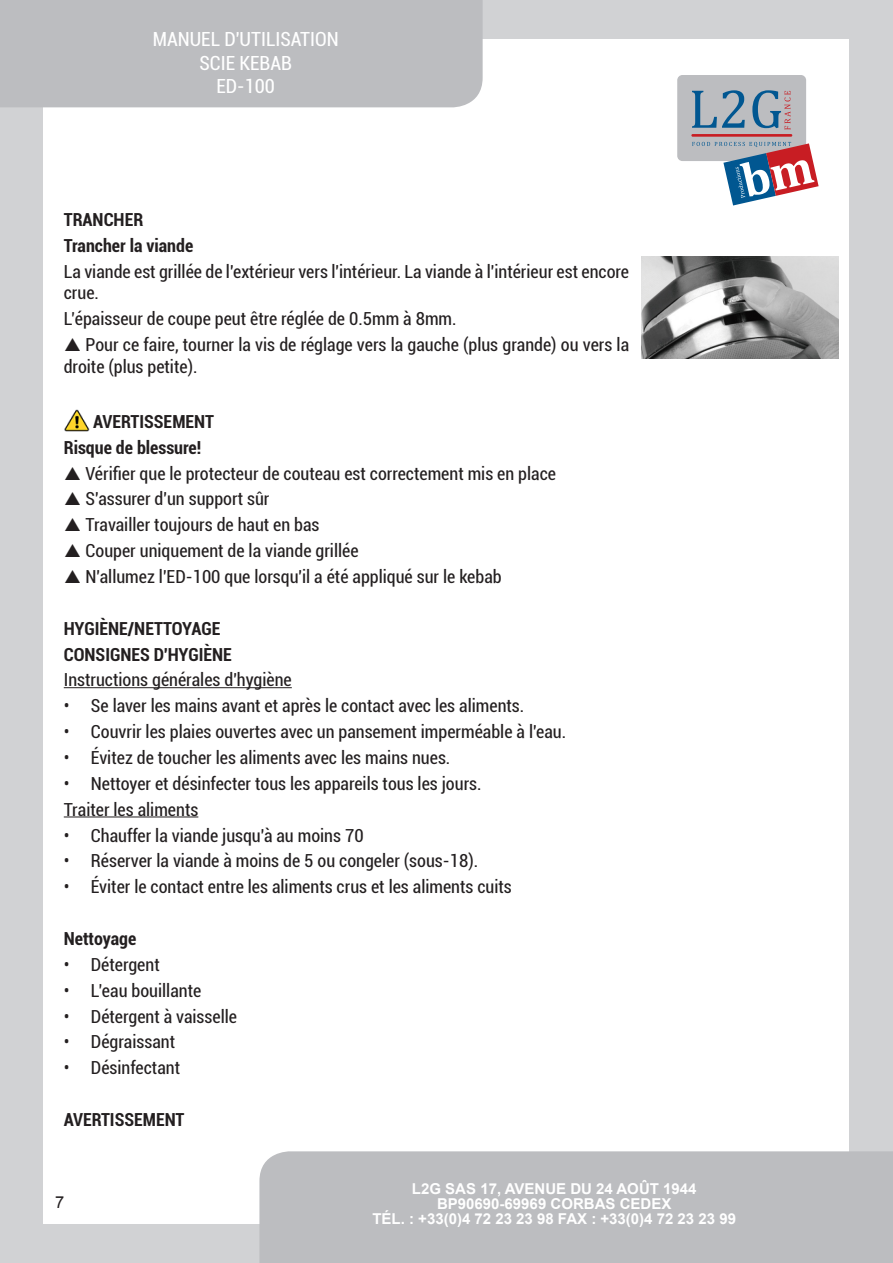
<style>
.page{position:relative;width:893px;height:1263px;background:#d1d2d4}
.page>*{position:absolute;margin:0;border:0;box-sizing:border-box;transform-origin:0 0}
.t1{font:condensed 19.5px/23.4px "Roboto";color:#fff;text-align:center}
.paragraphe{font:condensed 18px/21.6px "Roboto";color:#231f20}
.paragraphe-2{font:700 condensed 18px "Roboto";color:#231f20}
.t2{font:16.5px "Arial";color:#231f20}
.t3{font:700 15px/15px "Arial";color:#fff;text-align:center}
</style>
<div class="page">
<div style="left:44px;top:39px;width:805px;height:1185px;background:#fff"></div>
<div style="left:0;top:0;width:483px;height:107px;background:#bcbdc0"></div>
<div style="left:259px;top:1151px;width:634px;height:112px;background:#bcbdc0"></div>
<div style="left:677px;top:75px;width:129px;height:86px;background:#bcbdc0;border-radius:5px"></div>
<svg style="left:692px;top:90px;width:53px;height:38px"></svg>
<svg style="left:752px;top:90px;width:38px;height:40px"></svg>
<hr style="left:691px;top:134px;width:101px;height:3px;background:#c81d23">
<svg style="left:692px;top:142px;width:127px;height:63px"></svg>
<hr style="left:64px;top:687px;width:228px;height:1px;background:#231f20">
<hr style="left:64px;top:816px;width:134px;height:1px;background:#231f20">
<img style="left:64px;top:409px;width:25px;height:23px">
<img style="left:642px;top:256px;width:197px;height:102px">
<p class="t1" style="left:153px;top:27px;width:188px">MANUEL D'UTILISATION<br>SCIE KEBAB<br>ED-100</p>
<p class="paragraphe-2" style="left:64px;top:207px;width:81px">TRANCHER</p>
<p class="paragraphe-2" style="left:64px;top:233px;width:131px">Trancher la viande</p>
<p class="paragraphe" style="left:64px;top:260px;width:567px">La viande est grillée de l'extérieur vers l'intérieur. La viande à l'intérieur est encore crue.</p>
<p class="paragraphe" style="left:64px;top:307px;width:394px">L’épaisseur de coupe peut être réglée de 0.5mm à 8mm.</p>
<p class="paragraphe" style="left:64px;top:333px;width:567px;text-indent:22px">Pour ce faire, tourner la vis de réglage vers la gauche (plus grande) ou vers la droite (plus petite).</p>
<p class="paragraphe-2" style="left:93px;top:409px;width:122px">AVERTISSEMENT</p>
<p class="paragraphe-2" style="left:64px;top:435px;width:139px">Risque de blessure!</p>
<p class="paragraphe" style="left:85px;top:462px;width:472px">▲Vérifier que le protecteur de couteau est correctement mis en place</p>
<p class="paragraphe" style="left:85px;top:488px;width:185px">▲S'assurer d'un support sûr</p>
<p class="paragraphe" style="left:85px;top:513px;width:236px">▲Travailler toujours de haut en bas</p>
<p class="paragraphe" style="left:85px;top:539px;width:275px">▲Couper uniquement de la viande grillée</p>
<p class="paragraphe" style="left:85px;top:565px;width:418px">▲N'allumez l'ED-100 que lorsqu'il a été appliqué sur le kebab</p>
<p class="paragraphe-2" style="left:64px;top:616px;width:158px">HYGIÈNE/NETTOYAGE</p>
<p class="paragraphe-2" style="left:64px;top:641px;width:170px">CONSIGNES D'HYGIÈNE</p>
<p class="paragraphe" style="left:64px;top:668px;width:230px">Instructions générales d'hygiène</p>
<p class="paragraphe" style="left:64px;top:694px;width:462px">• Se laver les mains avant et après le contact avec les aliments.</p>
<p class="paragraphe" style="left:64px;top:720px;width:504px">• Couvrir les plaies ouvertes avec un pansement imperméable à l'eau.</p>
<p class="paragraphe" style="left:64px;top:746px;width:388px">• Évitez de toucher les aliments avec les mains nues.</p>
<p class="paragraphe" style="left:64px;top:772px;width:419px">• Nettoyer et désinfecter tous les appareils tous les jours.</p>
<p class="paragraphe" style="left:64px;top:798px;width:136px">Traiter les aliments</p>
<p class="paragraphe" style="left:64px;top:824px;width:301px">• Chauffer la viande jusqu'à au moins 70</p>
<p class="paragraphe" style="left:64px;top:849px;width:416px">• Réserver la viande à moins de 5 ou congeler (sous-18).</p>
<p class="paragraphe" style="left:64px;top:875px;width:450px">• Éviter le contact entre les aliments crus et les aliments cuits</p>
<p class="paragraphe-2" style="left:64px;top:926px;width:74px">Nettoyage</p>
<p class="paragraphe" style="left:64px;top:953px;width:97px">• Détergent</p>
<p class="paragraphe" style="left:64px;top:979px;width:139px">• L’eau bouillante</p>
<p class="paragraphe" style="left:64px;top:1005px;width:175px">• Détergent à vaisselle</p>
<p class="paragraphe" style="left:64px;top:1030px;width:113px">• Dégraissant</p>
<p class="paragraphe" style="left:64px;top:1056px;width:118px">• Désinfectant</p>
<p class="paragraphe-2" style="left:64px;top:1107px;width:122px">AVERTISSEMENT</p>
<p class="t2" style="left:55px;top:1191px;width:11px">7</p>
<p class="t3" style="left:372px;top:1181px;width:365px">L2G SAS 17, AVENUE DU 24 AOÛT 1944<br>BP90690-69969 CORBAS CEDEX<br>TÉL. : +33(0)4 72 23 23 98 FAX : +33(0)4 72 23 23 99</p>
</div>
